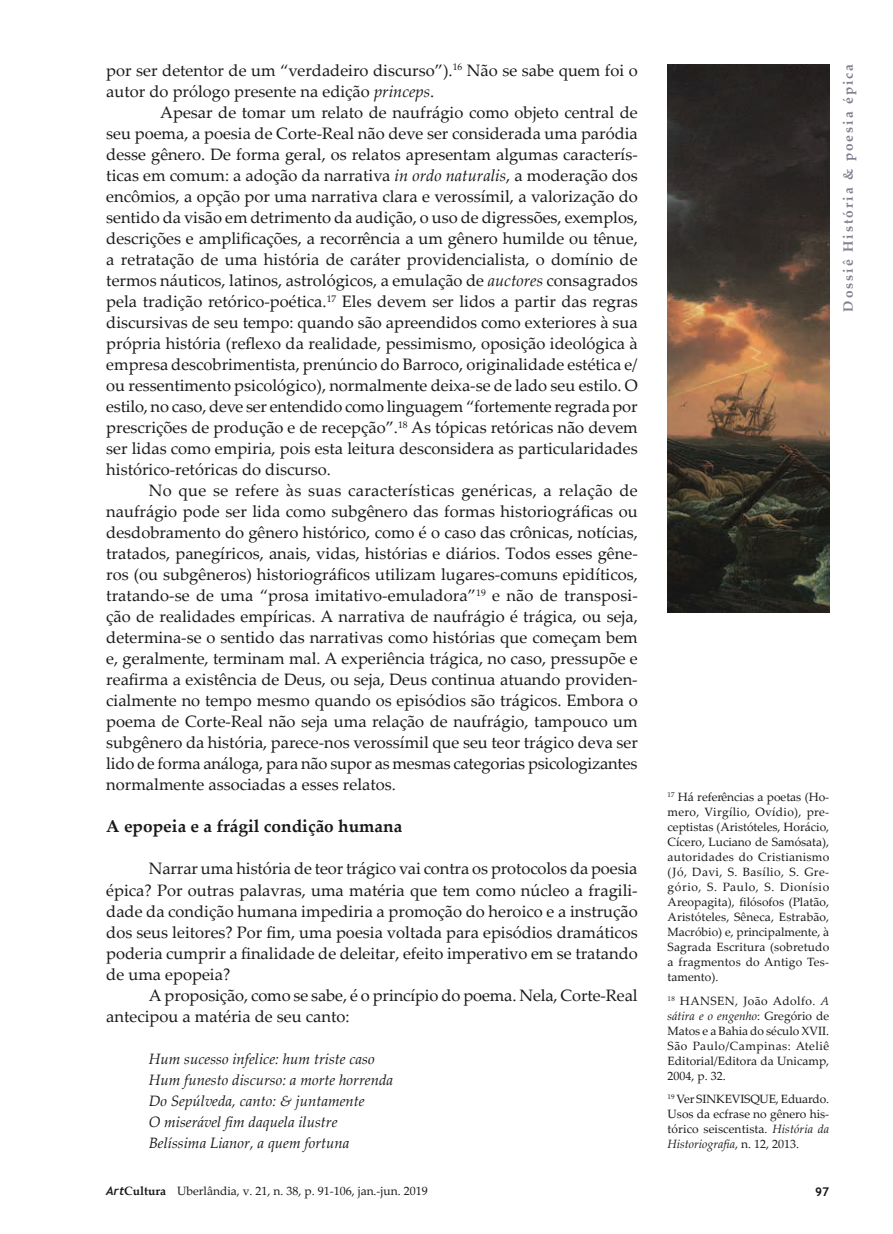
<style>
.page{position:relative;width:893px;height:1234px;background:#fff}
.page>*{position:absolute;margin:0;border:0;box-sizing:border-box;transform-origin:0 0}
.t1{font:700 17.25px "Palatino Linotype";color:#1a181b}
.t2{font:16.5px/21px "Palatino Linotype";color:#1a181b;text-align:justify}
.t3{font:italic 15px/21px "Palatino Linotype";color:#1a181b}
.t4{font:700 13.5px "Palatino Linotype";letter-spacing:.15em;color:#827f90}
.t5{font:12px/15px "Palatino Linotype";color:#1a181b;text-align:justify}
.t6{font:700 12px "Trebuchet MS";color:#1a181b}
.s1{font-style:italic}
.s2{font-family:"Trebuchet";font-weight:700;font-style:italic}
.s3{font-weight:700}
</style>
<div class="page">
<img style="left:668px;top:65px;width:161px;height:547px">
<p class="t2" style="left:106px;top:59px;width:533px">por ser detentor de um “verdadeiro discurso”).<sup>16</sup> Não se sabe quem foi o autor do prólogo presente na edição <span class="s1">princeps</span>.</p>
<p class="t2" style="left:106px;top:101px;width:533px;text-indent:43px">Apesar de tomar um relato de naufrágio como objeto central de seu poema, a poesia de Corte-Real não deve ser considerada uma paródia desse gênero. De forma geral, os relatos apresentam algumas caracterís&shy;ticas em comum: a adoção da narrativa <span class="s1">in ordo naturalis</span>, a moderação dos encômios, a opção por uma narrativa clara e verossímil, a valorização do sentido da visão em detrimento da audição, o uso de digressões, exemplos, descrições e amplificações, a recorrência a um gênero humilde ou tênue, a retratação de uma história de caráter providencialista, o domínio de termos náuticos, latinos, astrológicos, a emulação de <span class="s1">auctores</span> consagrados pela tradição retórico-poética.<sup>17</sup> Eles devem ser lidos a partir das regras discursivas de seu tempo: quando são apreendidos como exteriores à sua própria história (reflexo da realidade, pessimismo, oposição ideológica à empresa descobrimentista, prenúncio do Barroco, originalidade estética e/ ou ressentimento psicológico), normalmente deixa-se de lado seu estilo. O estilo, no caso, deve ser entendido como linguagem “fortemente regrada por prescrições de produção e de recepção”.<sup>18</sup> As tópicas retóricas não devem ser lidas como empiria, pois esta leitura desconsidera as particularidades histórico-retóricas do discurso.</p>
<p class="t2" style="left:106px;top:479px;width:533px;text-indent:43px">No que se refere às suas características genéricas, a relação de naufrágio pode ser lida como subgênero das formas historiográficas ou desdobramento do gênero histórico, como é o caso das crônicas, notícias, tratados, panegíricos, anais, vidas, histórias e diários. Todos esses gêne&shy;ros (ou subgêneros) historiográficos utilizam lugares-comuns epidíticos, tratando-se de uma “prosa imitativo-emuladora”<sup>19</sup> e não de transposi&shy;ção de realidades empíricas. A narrativa de naufrágio é trágica, ou seja, determina-se o sentido das narrativas como histórias que começam bem e, geralmente, terminam mal. A experiência trágica, no caso, pressupõe e reafirma a existência de Deus, ou seja, Deus continua atuando providen&shy;cialmente no tempo mesmo quando os episódios são trágicos. Embora o poema de Corte-Real não seja uma relação de naufrágio, tampouco um subgênero da história, parece-nos verossímil que seu teor trágico deva ser lido de forma análoga, para não supor as mesmas categorias psicologizantes normalmente associadas a esses relatos.</p>
<p class="t1" style="left:106px;top:814px;width:298px">A epopeia e a frágil condição humana</p>
<p class="t2" style="left:106px;top:857px;width:533px;text-indent:43px">Narrar uma história de teor trágico vai contra os protocolos da poesia épica? Por outras palavras, uma matéria que tem como núcleo a fragili&shy;dade da condição humana impediria a promoção do heroico e a instrução dos seus leitores? Por fim, uma poesia voltada para episódios dramáticos poderia cumprir a finalidade de deleitar, efeito imperativo em se tratando de uma epopeia?</p>
<p class="t2" style="left:106px;top:983px;width:533px;text-indent:43px">A proposição, como se sabe, é o princípio do poema. Nela, Corte-Real antecipou a matéria de seu canto:</p>
<p class="t3" style="left:149px;top:1047px;width:246px">Hum sucesso infelice: hum triste caso Hum funesto discurso: a morte horrenda Do Sepúlveda, canto: &amp; juntamente<br>O miserável fim daquela ilustre Belíssima Lianor, a quem fortuna</p>
<p class="t5" style="left:668px;top:788px;width:163px"><sup>17</sup> Há referências a poetas (Ho&shy;mero, Virgílio, Ovídio), pre&shy;ceptistas (Aristóteles, Horácio, Cícero, Luciano de Samósata), autoridades do Cristianismo (Jó, Davi, S. Basílio, S. Gre&shy;gório, S. Paulo, S. Dionísio Areopagita), filósofos (Platão, Aristóteles, Sêneca, Estrabão, Macróbio) e, principalmente, à Sagrada Escritura (sobretudo a fragmentos do Antigo Tes&shy;tamento).</p>
<p class="t5" style="left:668px;top:992px;width:163px"><sup>18</sup> HANSEN, João Adolfo. <span class="s1">A sátira e o engenho</span>: Gregório de Matos e a Bahia do século XVII .<br>São Paulo/Campinas: Ateliê Editorial/Editora da Unicamp, 2004, p. 32.</p>
<p class="t5" style="left:668px;top:1090px;width:163px"><sup>19</sup> Ver SINKEVISQUE, Eduardo.<br>Usos da ecfrase no gênero his&shy;tórico seiscentista. <span class="s1">História da Historiografia</span>, n. 12, 2013.</p>
<p class="t5" style="left:106px;top:1182px;width:323px"><span class="s2">Art</span><span class="s3">Cultura</span> Uberlândia, v. 21, n. 38, p. 91-106, jan.-jun. 2019</p>
<p class="t6" style="left:815px;top:1183px;width:16px">97</p>
<p class="t4" style="left:839px;top:311px;width:249px;rotate:-90deg">Dossiê História &amp; poesia épica</p>
</div>
